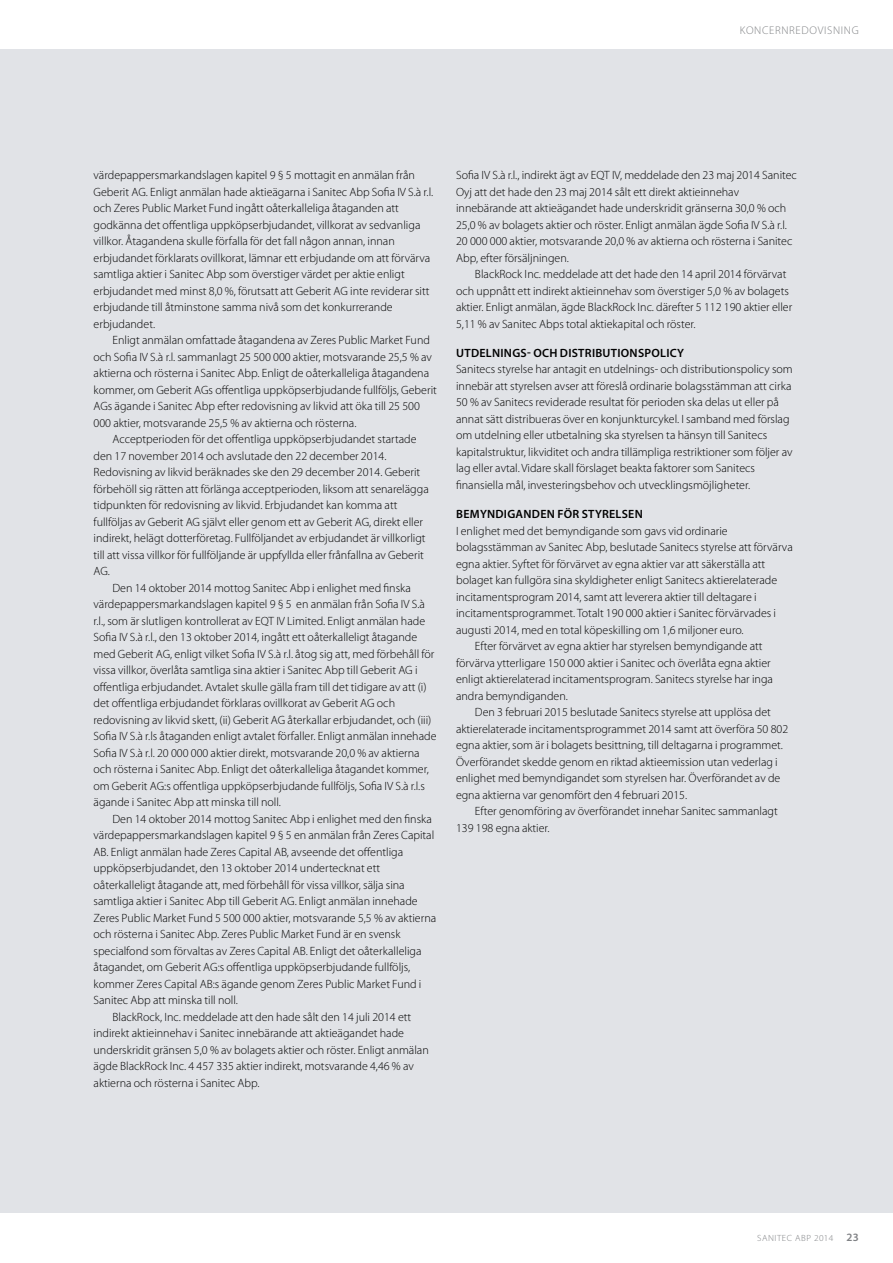
<style>
.page{position:relative;width:893px;height:1263px;background:#fff}
.page>*{position:absolute;margin:0;border:0;box-sizing:border-box;transform-origin:0 0}
.t1{font:300 12px/16.5px "Myriad Pro";color:#000}
.t2{font:600 12px "Myriad Pro";letter-spacing:.025em;color:#000}
.t3{font:300 11.25px "Myriad Pro";letter-spacing:.06em;color:#808285}
.t4{font:300 9px "Myriad Pro";letter-spacing:.06em;color:#808285;scale:1.04 1}
.s1{font-weight:600;font-size:11.25px}
</style>
<div class="page">
<div style="left:0;top:50px;width:893px;height:1163px;background:#e1e3e7"></div>
<p class="t3" style="left:740px;top:24px;width:121px">KONCERNREDOVISNING</p>
<p class="t1" style="left:94px;top:167px;width:341px">värdepappersmarkandslagen kapitel 9 § 5 mottagit en anmälan från Geberit AG. Enligt anmälan hade aktieägarna i Sanitec Abp Sofia IV S.à r.l. och Zeres Public Market Fund ingått oåterkalleliga åtaganden att godkänna det offentliga uppköpserbjudandet, villkorat av sedvanliga villkor. Åtagandena skulle förfalla för det fall någon annan, innan erbjudandet förklarats ovillkorat, lämnar ett erbjudande om att förvärva samtliga aktier i Sanitec Abp som överstiger värdet per aktie enligt erbjudandet med minst 8,0 %, förutsatt att Geberit AG inte reviderar sitt erbjudande till åtminstone samma nivå som det konkurrerande erbjudandet.</p>
<p class="t1" style="left:112px;top:332px;width:319px">Enligt anmälan omfattade åtagandena av Zeres Public Market Fund</p>
<p class="t1" style="left:94px;top:349px;width:340px">och Sofia IV S.à r.l. sammanlagt 25 500 000 aktier, motsvarande 25,5 % av</p>
<p class="t1" style="left:94px;top:365px;width:337px">aktierna och rösterna i Sanitec Abp. Enligt de oåterkalleliga åtagandena</p>
<p class="t1" style="left:94px;top:382px;width:345px">kommer, om Geberit AGs offentliga uppköpserbjudande fullföljs, Geberit</p>
<p class="t1" style="left:94px;top:398px;width:328px">AGs ägande i Sanitec Abp efter redovisning av likvid att öka till 25 500</p>
<p class="t1" style="left:94px;top:415px;width:264px">000 aktier, motsvarande 25,5 % av aktierna och rösterna.</p>
<p class="t1" style="left:112px;top:431px;width:306px">Acceptperioden för det offentliga uppköpserbjudandet startade</p>
<p class="t1" style="left:94px;top:448px;width:294px">den 17 november 2014 och avslutade den 22 december 2014.</p>
<p class="t1" style="left:94px;top:464px;width:328px">Redovisning av likvid beräknades ske den 29 december 2014. Geberit</p>
<p class="t1" style="left:94px;top:481px;width:337px">förbehöll sig rätten att förlänga acceptperioden, liksom att senarelägga</p>
<p class="t1" style="left:94px;top:497px;width:305px">tidpunkten för redovisning av likvid. Erbjudandet kan komma att</p>
<p class="t1" style="left:94px;top:514px;width:331px">fullföljas av Geberit AG självt eller genom ett av Geberit AG, direkt eller</p>
<p class="t1" style="left:94px;top:530px;width:334px">indirekt, helägt dotterföretag. Fullföljandet av erbjudandet är villkorligt</p>
<p class="t1" style="left:94px;top:547px;width:332px">till att vissa villkor för fullföljande är uppfyllda eller frånfallna av Geberit</p>
<p class="t1" style="left:94px;top:563px;width:18px">AG.</p>
<p class="t1" style="left:112px;top:580px;width:300px">Den 14 oktober 2014 mottog Sanitec Abp i enlighet med finska</p>
<p class="t1" style="left:94px;top:596px;width:333px">värdepappersmarkandslagen kapitel 9 § 5 en anmälan från Sofia IV S.à</p>
<p class="t1" style="left:94px;top:613px;width:333px">r.l., som är slutligen kontrollerat av EQT IV Limited. Enligt anmälan hade</p>
<p class="t1" style="left:94px;top:629px;width:325px">Sofia IV S.à r.l., den 13 oktober 2014, ingått ett oåterkalleligt åtagande</p>
<p class="t1" style="left:94px;top:646px;width:342px">med Geberit AG, enligt vilket Sofia IV S.à r.l. åtog sig att, med förbehåll för</p>
<p class="t1" style="left:94px;top:662px;width:325px">vissa villkor, överlåta samtliga sina aktier i Sanitec Abp till Geberit AG i</p>
<p class="t1" style="left:94px;top:679px;width:335px">offentliga erbjudandet. Avtalet skulle gälla fram till det tidigare av att (i)</p>
<p class="t1" style="left:94px;top:695px;width:303px">det offentliga erbjudandet förklaras ovillkorat av Geberit AG och</p>
<p class="t1" style="left:94px;top:712px;width:339px">redovisning av likvid skett, (ii) Geberit AG återkallar erbjudandet, och (iii)</p>
<p class="t1" style="left:94px;top:728px;width:344px">Sofia IV S.à r.ls åtaganden enligt avtalet förfaller. Enligt anmälan innehade</p>
<p class="t1" style="left:94px;top:745px;width:328px">Sofia IV S.à r.l. 20 000 000 aktier direkt, motsvarande 20,0 % av aktierna</p>
<p class="t1" style="left:94px;top:761px;width:337px">och rösterna i Sanitec Abp. Enligt det oåterkalleliga åtagandet kommer,</p>
<p class="t1" style="left:94px;top:778px;width:333px">om Geberit AG:s offentliga uppköpserbjudande fullföljs, Sofia IV S.à r.l.s</p>
<p class="t1" style="left:94px;top:794px;width:189px">ägande i Sanitec Abp att minska till noll.</p>
<p class="t1" style="left:112px;top:811px;width:321px">Den 14 oktober 2014 mottog Sanitec Abp i enlighet med den finska</p>
<p class="t1" style="left:94px;top:827px;width:342px">värdepappersmarkandslagen kapitel 9 § 5 en anmälan från Zeres Capital</p>
<p class="t1" style="left:94px;top:844px;width:311px">AB. Enligt anmälan hade Zeres Capital AB, avseende det offentliga</p>
<p class="t1" style="left:94px;top:860px;width:288px">uppköpserbjudandet, den 13 oktober 2014 undertecknat ett</p>
<p class="t1" style="left:94px;top:877px;width:313px">oåterkalleligt åtagande att, med förbehåll för vissa villkor, sälja sina</p>
<p class="t1" style="left:94px;top:893px;width:326px">samtliga aktier i Sanitec Abp till Geberit AG. Enligt anmälan innehade</p>
<p class="t1" style="left:94px;top:910px;width:344px">Zeres Public Market Fund 5 500 000 aktier, motsvarande 5,5 % av aktierna</p>
<p class="t1" style="left:94px;top:926px;width:308px">och rösterna i Sanitec Abp. Zeres Public Market Fund är en svensk</p>
<p class="t1" style="left:94px;top:943px;width:329px">specialfond som förvaltas av Zeres Capital AB. Enligt det oåterkalleliga</p>
<p class="t1" style="left:94px;top:959px;width:318px">åtagandet, om Geberit AG:s offentliga uppköpserbjudande fullföljs,</p>
<p class="t1" style="left:94px;top:976px;width:329px">kommer Zeres Capital AB:s ägande genom Zeres Public Market Fund i</p>
<p class="t1" style="left:94px;top:992px;width:146px">Sanitec Abp att minska till noll.</p>
<p class="t1" style="left:112px;top:1009px;width:300px">BlackRock, Inc. meddelade att den hade sålt den 14 juli 2014 ett</p>
<p class="t1" style="left:94px;top:1025px;width:312px">indirekt aktieinnehav i Sanitec innebärande att aktieägandet hade</p>
<p class="t1" style="left:94px;top:1042px;width:337px">underskridit gränsen 5,0 % av bolagets aktier och röster. Enligt anmälan</p>
<p class="t1" style="left:94px;top:1058px;width:322px">ägde BlackRock Inc. 4 457 335 aktier indirekt, motsvarande 4,46 % av</p>
<p class="t1" style="left:94px;top:1075px;width:168px">aktierna och rösterna i Sanitec Abp.</p>
<p class="t1" style="left:456px;top:167px;width:342px">Sofia IV S.à r.l., indirekt ägt av EQT IV, meddelade den 23 maj 2014 Sanitec Oyj att det hade den 23 maj 2014 sålt ett direkt aktieinnehav innebärande att aktieägandet hade underskridit gränserna 30,0 % och 25,0 % av bolagets aktier och röster. Enligt anmälan ägde Sofia IV S.à r.l.<br>20 000 000 aktier, motsvarande 20,0 % av aktierna och rösterna i Sanitec Abp, efter försäljningen.</p>
<p class="t1" style="left:456px;top:266px;width:338px;text-indent:19px">BlackRock Inc. meddelade att det hade den 14 april 2014 förvärvat och uppnått ett indirekt aktieinnehav som överstiger 5,0 % av bolagets aktier. Enligt anmälan, ägde BlackRock Inc. därefter 5 112 190 aktier eller 5,11 % av Sanitec Abps total aktiekapital och röster.</p>
<p class="t2" style="left:456px;top:345px;width:229px">UTDELNINGS- OCH DISTRIBUTIONSPOLICY</p>
<p class="t1" style="left:456px;top:361px;width:338px">Sanitecs styrelse har antagit en utdelnings- och distributionspolicy som innebär att styrelsen avser att föreslå ordinarie bolagsstämman att cirka 50 % av Sanitecs reviderade resultat för perioden ska delas ut eller på annat sätt distribueras över en konjunkturcykel. I samband med förslag om utdelning eller utbetalning ska styrelsen ta hänsyn till Sanitecs kapitalstruktur, likviditet och andra tillämpliga restriktioner som följer av lag eller avtal. Vidare skall förslaget beakta faktorer som Sanitecs finansiella mål, investeringsbehov och utvecklingsmöjligheter.</p>
<p class="t2" style="left:456px;top:506px;width:188px">BEMYNDIGANDEN FÖR STYRELSEN</p>
<p class="t1" style="left:456px;top:523px;width:273px">I enlighet med det bemyndigande som gavs vid ordinarie</p>
<p class="t1" style="left:456px;top:539px;width:338px">bolagsstämman av Sanitec Abp, beslutade Sanitecs styrelse att förvärva</p>
<p class="t1" style="left:456px;top:556px;width:311px">egna aktier. Syftet för förvärvet av egna aktier var att säkerställa att</p>
<p class="t1" style="left:456px;top:572px;width:323px">bolaget kan fullgöra sina skyldigheter enligt Sanitecs aktierelaterade</p>
<p class="t1" style="left:456px;top:589px;width:302px">incitamentsprogram 2014, samt att leverera aktier till deltagare i</p>
<p class="t1" style="left:456px;top:605px;width:321px">incitamentsprogrammet. Totalt 190 000 aktier i Sanitec förvärvades i</p>
<p class="t1" style="left:456px;top:622px;width:289px">augusti 2014, med en total köpeskilling om 1,6 miljoner euro.</p>
<p class="t1" style="left:475px;top:638px;width:289px">Efter förvärvet av egna aktier har styrelsen bemyndigande att</p>
<p class="t1" style="left:456px;top:655px;width:316px">förvärva ytterligare 150 000 aktier i Sanitec och överlåta egna aktier</p>
<p class="t1" style="left:456px;top:671px;width:318px">enligt aktierelaterad incitamentsprogram. Sanitecs styrelse har inga</p>
<p class="t1" style="left:456px;top:688px;width:113px">andra bemyndiganden.</p>
<p class="t1" style="left:475px;top:704px;width:297px">Den 3 februari 2015 beslutade Sanitecs styrelse att upplösa det</p>
<p class="t1" style="left:456px;top:721px;width:334px">aktierelaterade incitamentsprogrammet 2014 samt att överföra 50 802</p>
<p class="t1" style="left:456px;top:737px;width:328px">egna aktier, som är i bolagets besittning, till deltagarna i programmet.</p>
<p class="t1" style="left:456px;top:754px;width:323px">Överförandet skedde genom en riktad aktieemission utan vederlag i</p>
<p class="t1" style="left:456px;top:770px;width:326px">enlighet med bemyndigandet som styrelsen har. Överförandet av de</p>
<p class="t1" style="left:456px;top:787px;width:233px">egna aktierna var genomfört den 4 februari 2015.</p>
<p class="t1" style="left:475px;top:803px;width:304px">Efter genomföring av överförandet innehar Sanitec sammanlagt</p>
<p class="t1" style="left:456px;top:820px;width:95px">139 198 egna aktier.</p>
<p class="t4" style="left:757px;top:1233px;width:99px">SANITEC ABP 2014 <span class="s1">23</span></p>
</div>
